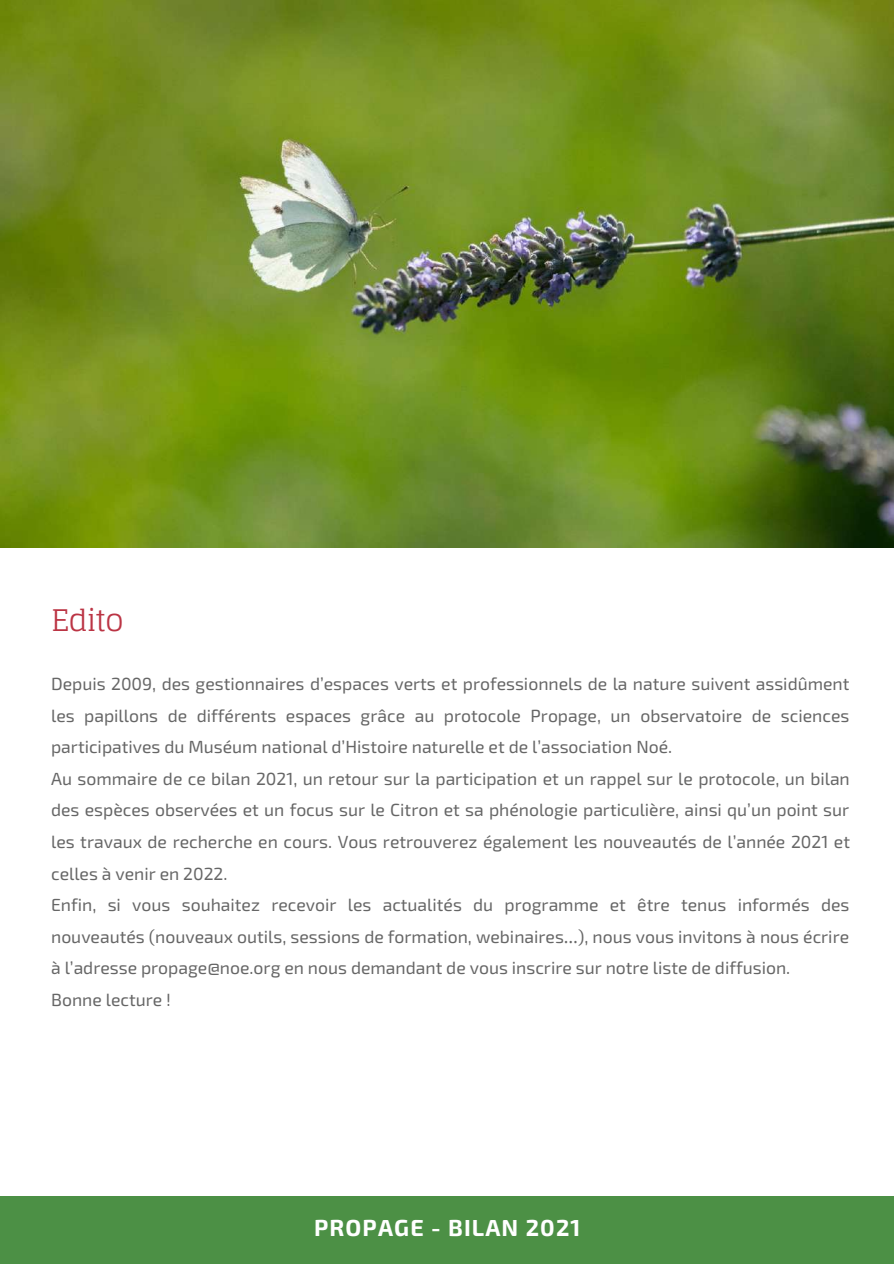
<style>
.page{position:relative;width:894px;height:1264px;background:#fff}
.page>*{position:absolute;margin:0;border:0;box-sizing:border-box;transform-origin:0 0}
.t1{font:29.85px "Glegoo";letter-spacing:-.03em;color:#bb3444}
.t2{font:700 23.25px "Exo 2";letter-spacing:.05em;color:#fff}
.t3{font:17.55px/31.5px "Exo 2";color:#666}
.s1{font-family:"Noto Sans Gurmukhi"}
</style>
<div class="page">
<img style="left:0;top:0;width:893px;height:547px">
<div style="left:0;top:1196px;width:893px;height:67px;background:#4c9045"></div>
<h1 class="t1" style="left:51px;top:603px;width:74px">Edito</h1>
<p class="t3" style="left:51px;top:667px;width:800px">Depuis 2009, des gestionnaires d’espaces verts et professionnels de la nature suivent assidûment les papillons de différents espaces grâce au protocole Propage, un observatoire de sciences participatives du Muséum national d’Histoire naturelle et de l’association Noé.<br>Au sommaire de ce bilan 2021, un retour sur la participation et un rappel sur le protocole, un bilan des espèces observées et un focus sur le Citron et sa phénologie particulière, ainsi qu’un point sur les travaux de recherche en cours. Vous retrouverez également les nouveautés de l’année 2021 et celles à venir en 2022.<br>Enfin, si vous souhaitez recevoir les actualités du programme et être tenus informés des nouveautés (nouveaux outils, sessions de formation, webinaires<span class="s1">…</span>), nous vous invitons à nous écrire à l’adresse propage@noe.org en nous demandant de vous inscrire sur notre liste de diffusion.<br>Bonne lecture !</p>
<h2 class="t2" style="left:314px;top:1211px;width:268px">PROPAGE - BILAN 2021</h2>
</div>
